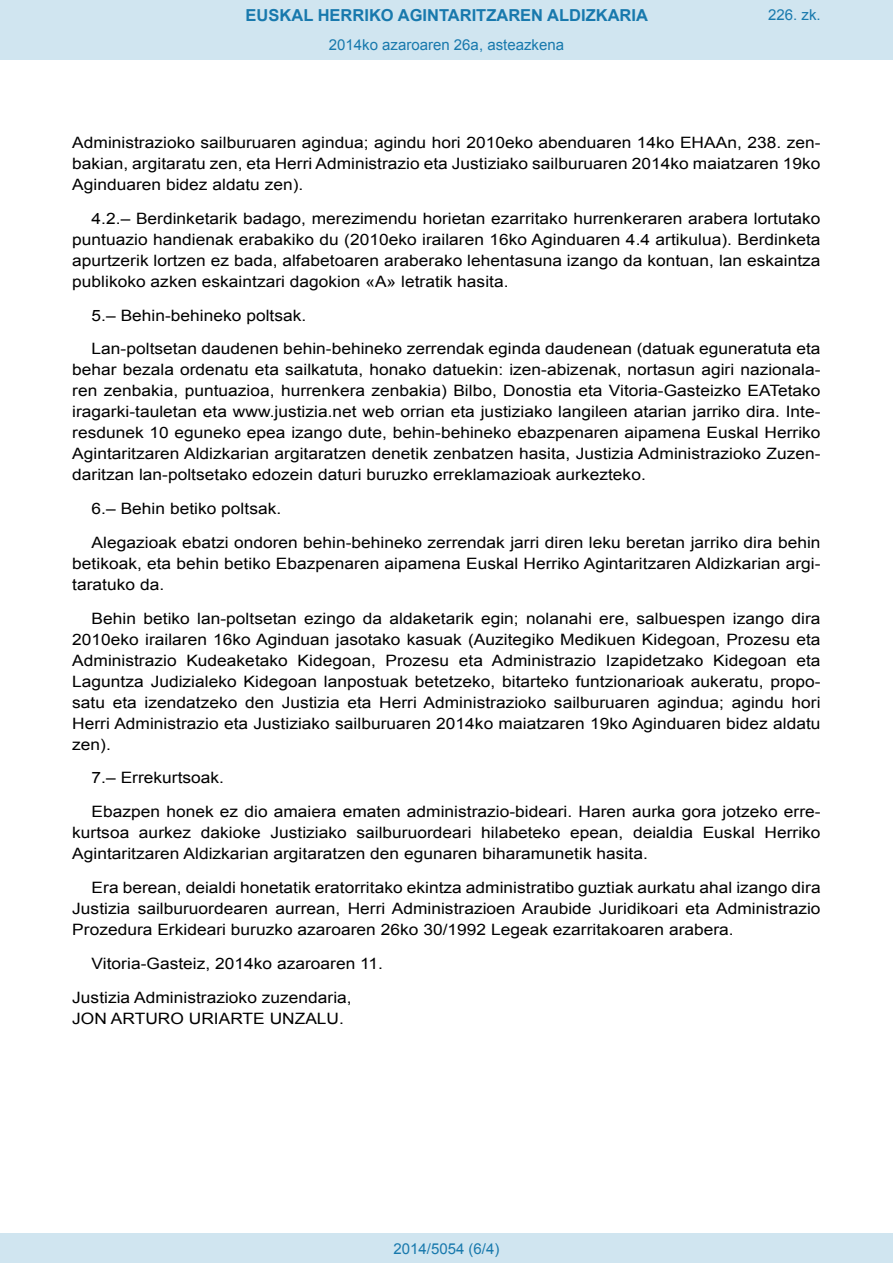
<style>
.page{position:relative;width:893px;height:1263px;background:#fff}
.page>*{position:absolute;margin:0;border:0;box-sizing:border-box;transform-origin:0 0}
.t1{font:700 16.5px "Arial";color:#1879ad}
.BOPVDetalle{font:15.6px/21px "Arial";color:#000;text-align:justify;scale:1.11 1}
.BOPVFirmaLugFec{font:15.6px "Arial";color:#000;scale:1.11 1}
.BOPVFirmaPuesto{font:15.6px "Arial";color:#000;scale:1.11 1}
.BOPVFirmaNombre{font:15.6px "Arial";color:#000;scale:1.11 1}
.Paginacion_Centro{font:15px "Arial";color:#1879ad}
</style>
<div class="page">
<div style="left:0;top:0;width:893px;height:60px;background:#d0e5f0"></div>
<div style="left:0;top:1233px;width:893px;height:30px;background:#d0e5f0"></div>
<p class="t1" style="left:246px;top:4px;width:404px">EUSKAL HERRIKO AGINTARITZAREN ALDIZKARIA</p>
<p class="Paginacion_Centro" style="left:329px;top:35px;width:237px">2014ko azaroaren 26a, asteazkena</p>
<p class="Paginacion_Centro" style="left:768px;top:5px;width:54px">226. zk.</p>
<p class="BOPVDetalle" style="left:72px;top:132px;width:676px">Administrazioko sailburuaren agindua; agindu hori 2010eko abenduaren 14ko EHAAn, 238. zen&shy;bakian, argitaratu zen, eta Herri Administrazio eta Justiziako sailburuaren 2014ko maiatzaren 19ko Aginduaren bidez aldatu zen).</p>
<p class="BOPVDetalle" style="left:72px;top:208px;width:676px;text-indent:19px">4.2.– Berdinketarik badago, merezimendu horietan ezarritako hurrenkeraren arabera lortutako puntuazio handienak erabakiko du (2010eko irailaren 16ko Aginduaren 4.4 artikulua). Berdinketa apurtzerik lortzen ez bada, alfabetoaren araberako lehentasuna izango da kontuan, lan eskaintza publikoko azken eskaintzari dagokion «A» letratik hasita.</p>
<p class="BOPVDetalle" style="left:92px;top:305px;width:195px">5.– Behin-behineko poltsak.</p>
<p class="BOPVDetalle" style="left:72px;top:339px;width:676px;text-indent:19px">Lan-poltsetan daudenen behin-behineko zerrendak eginda daudenean (datuak eguneratuta eta behar bezala ordenatu eta sailkatuta, honako datuekin: izen-abizenak, nortasun agiri nazionala&shy;ren zenbakia, puntuazioa, hurrenkera zenbakia) Bilbo, Donostia eta Vitoria-Gasteizko EATetako iragarki-tauletan eta www.justizia.net web orrian eta justiziako langileen atarian jarriko dira. Inte&shy;resdunek 10 eguneko epea izango dute, behin-behineko ebazpenaren aipamena Euskal Herriko Agintaritzaren Aldizkarian argitaratzen denetik zenbatzen hasita, Justizia Administrazioko Zuzen&shy;daritzan lan-poltsetako edozein daturi buruzko erreklamazioak aurkezteko.</p>
<p class="BOPVDetalle" style="left:92px;top:498px;width:172px">6.– Behin betiko poltsak.</p>
<p class="BOPVDetalle" style="left:72px;top:532px;width:676px;text-indent:19px">Alegazioak ebatzi ondoren behin-behineko zerrendak jarri diren leku beretan jarriko dira behin betikoak, eta behin betiko Ebazpenaren aipamena Euskal Herriko Agintaritzaren Aldizkarian argi&shy;taratuko da.</p>
<p class="BOPVDetalle" style="left:72px;top:608px;width:676px;text-indent:19px">Behin betiko lan-poltsetan ezingo da aldaketarik egin; nolanahi ere, salbuespen izango dira 2010eko irailaren 16ko Aginduan jasotako kasuak (Auzitegiko Medikuen Kidegoan, Prozesu eta Administrazio Kudeaketako Kidegoan, Prozesu eta Administrazio Izapidetzako Kidegoan eta Laguntza Judizialeko Kidegoan lanpostuak betetzeko, bitarteko funtzionarioak aukeratu, propo&shy;satu eta izendatzeko den Justizia eta Herri Administrazioko sailburuaren agindua; agindu hori Herri Administrazio eta Justiziako sailburuaren 2014ko maiatzaren 19ko Aginduaren bidez aldatu zen).</p>
<p class="BOPVDetalle" style="left:92px;top:768px;width:121px">7.– Errekurtsoak.</p>
<p class="BOPVDetalle" style="left:72px;top:801px;width:676px;text-indent:19px">Ebazpen honek ez dio amaiera ematen administrazio-bideari. Haren aurka gora jotzeko erre&shy;kurtsoa aurkez dakioke Justiziako sailburuordeari hilabeteko epean, deialdia Euskal Herriko Agintaritzaren Aldizkarian argitaratzen den egunaren biharamunetik hasita.</p>
<p class="BOPVDetalle" style="left:72px;top:877px;width:676px;text-indent:19px">Era berean, deialdi honetatik eratorritako ekintza administratibo guztiak aurkatu ahal izango dira Justizia sailburuordearen aurrean, Herri Administrazioen Araubide Juridikoari eta Administrazio Prozedura Erkideari buruzko azaroaren 26ko 30/1992 Legeak ezarritakoaren arabera.</p>
<p class="BOPVFirmaLugFec" style="left:92px;top:953px;width:264px">Vitoria-Gasteiz, 2014ko azaroaren 11.</p>
<p class="BOPVFirmaPuesto" style="left:72px;top:987px;width:253px">Justizia Administrazioko zuzendaria,</p>
<p class="BOPVFirmaNombre" style="left:72px;top:1008px;width:246px">JON ARTURO URIARTE UNZALU.</p>
<p class="Paginacion_Centro" style="left:393px;top:1238px;width:107px">2014/5054 (6/4)</p>
</div>
